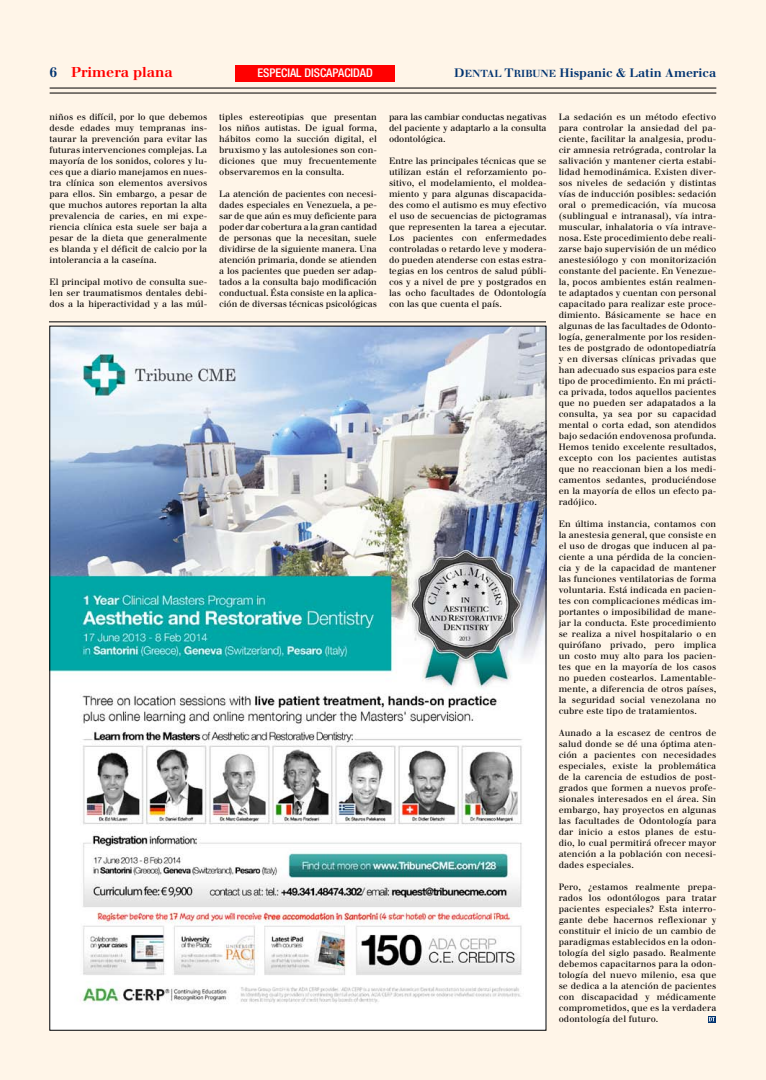
<style>
.page{position:relative;width:766px;height:1080px;background:#fff}
.page>*{position:absolute;margin:0;border:0;box-sizing:border-box;transform-origin:0 0}
.t1{font:700 14px "Walbaum";color:#f00}
.t2{font:700 12px "Walbaum";color:#003370}
.t3{font:500 condensed 12px "Helvetica Neue";color:#fff}
.t4{font:9px/11px "Walbaum";color:#000;text-align:justify}
.s1{color:#003370}
.s2{font-size:10px}
</style>
<div class="page">
<div style="left:0;top:0;width:765px;height:1080px;background:#fff5e8"></div>
<hr style="left:50px;top:88px;width:666px;height:1px;background:#000">
<hr style="left:50px;top:93px;width:666px;height:1px;background:#000">
<svg style="left:708px;top:1016px;width:7px;height:6px"></svg>
<svg style="left:708px;top:1017px;width:6px;height:4px"></svg>
<img style="left:52px;top:328px;width:492px;height:697px">
<hr style="left:49px;top:322px;width:497px;height:1px;background:#000">
<div style="left:235px;top:65px;width:160px;height:16px;background:#f00"></div>
<h1 class="t1" style="left:50px;top:63px;width:125px"><span class="s1">6</span> Primera plana</h1>
<h2 class="t3" style="left:257px;top:66px;width:117px">ESPECIAL DISCAPACIDAD</h2>
<h2 class="t2" style="left:454px;top:65px;width:263px">D<span class="s2">ENTAL</span> T<span class="s2">RIBUNE</span> Hispanic &amp; Latin America</h2>
<p class="t4" style="left:50px;top:112px;width:159px">niños es difícil, por lo que debemos desde edades muy tempranas ins&shy;taurar la prevención para evitar las futuras intervenciones complejas. La mayoría de los sonidos, colores y lu&shy;ces que a diario manejamos en nues&shy;tra clínica son elementos aversivos para ellos. Sin embargo, a pesar de que muchos autores reportan la alta prevalencia de caries, en mi expe&shy;riencia clínica esta suele ser baja a pesar de la dieta que generalmente es blanda y el déficit de calcio por la intolerancia a la caseína.</p>
<p class="t4" style="left:50px;top:277px;width:159px">El principal motivo de consulta sue&shy;len ser traumatismos dentales debi&shy;dos a la hiperactividad y a las múl-</p>
<p class="t4" style="left:219px;top:112px;width:159px">tiples estereotipias que presentan los niños autistas. De igual forma, hábitos como la succión digital, el bruxismo y las autolesiones son con&shy;diciones que muy frecuentemente observaremos en la consulta.</p>
<p class="t4" style="left:219px;top:189px;width:159px">La atención de pacientes con necesi&shy;dades especiales en Venezuela, a pe&shy;sar de que aún es muy deficiente para poder dar cobertura a la gran cantidad de personas que la necesitan, suele dividirse de la siguiente manera. Una atención primaria, donde se atienden a los pacientes que pueden ser adap&shy;tados a la consulta bajo modificación conductual. Ésta consiste en la aplica&shy;ción de diversas técnicas psicológicas</p>
<p class="t4" style="left:389px;top:112px;width:159px">para las cambiar conductas negativas del paciente y adaptarlo a la consulta odontológica.</p>
<p class="t4" style="left:389px;top:156px;width:159px">Entre las principales técnicas que se utilizan están el reforzamiento po&shy;sitivo, el modelamiento, el moldea&shy;miento y para algunas discapacida&shy;des como el autismo es muy efectivo el uso de secuencias de pictogramas que representen la tarea a ejecutar.<br>Los pacientes con enfermedades controladas o retardo leve y modera&shy;do pueden atenderse con estas estra&shy;tegias en los centros de salud públi&shy;cos y a nivel de pre y postgrados en las ocho facultades de Odontología con las que cuenta el país.</p>
<p class="t4" style="left:558px;top:112px;width:159px">La sedación es un método efectivo para controlar la ansiedad del pa&shy;ciente, facilitar la analgesia, produ&shy;cir amnesia retrógrada, controlar la salivación y mantener cierta estabi&shy;lidad hemodinámica. Existen diver&shy;sos niveles de sedación y distintas vías de inducción posibles: sedación oral o premedicación, vía mucosa (sublingual e intranasal), vía intra&shy;muscular, inhalatoria o vía intrave&shy;nosa. Este procedimiento debe reali&shy;zarse bajo supervisión de un médico anestesiólogo y con monitorización constante del paciente. En Venezue&shy;la, pocos ambientes están realmen&shy;te adaptados y cuentan con personal capacitado para realizar este proce&shy;dimiento. Básicamente se hace en algunas de las facultades de Odonto&shy;logía, generalmente por los residen&shy;tes de postgrado de odontopediatría y en diversas clínicas privadas que han adecuado sus espacios para este tipo de procedimiento. En mi prácti&shy;ca privada, todos aquellos pacientes que no pueden ser adapatados a la consulta, ya sea por su capacidad mental o corta edad, son atendidos bajo sedación endovenosa profunda.<br>Hemos tenido excelente resultados, excepto con los pacientes autistas que no reaccionan bien a los medi&shy;camentos sedantes, produciéndose en la mayoría de ellos un efecto pa&shy;radójico.</p>
<p class="t4" style="left:558px;top:519px;width:159px">En última instancia, contamos con la anestesia general, que consiste en el uso de drogas que inducen al pa&shy;ciente a una pérdida de la concien&shy;cia y de la capacidad de mantener las funciones ventilatorias de forma voluntaria. Está indicada en pacien&shy;tes con complicaciones médicas im&shy;portantes o imposibilidad de mane&shy;jar la conducta. Este procedimiento se realiza a nivel hospitalario o en quirófano privado, pero implica un costo muy alto para los pacien&shy;tes que en la mayoría de los casos no pueden costearlos. Lamentable&shy;mente, a diferencia de otros países, la seguridad social venezolana no cubre este tipo de tratamientos.</p>
<p class="t4" style="left:558px;top:728px;width:159px">Aunado a la escasez de centros de salud donde se dé una óptima aten&shy;ción a pacientes con necesidades especiales, existe la problemática de la carencia de estudios de post&shy;grados que formen a nuevos profe&shy;sionales interesados en el área. Sin embargo, hay proyectos en algunas las facultades de Odontología para dar inicio a estos planes de estu&shy;dio, lo cual permitirá ofrecer mayor atención a la población con necesi&shy;dades especiales.</p>
<p class="t4" style="left:558px;top:882px;width:159px">Pero, ¿estamos realmente prepa&shy;rados los odontólogos para tratar pacientes especiales? Esta interro&shy;gante debe hacernos reflexionar y constituir el inicio de un cambio de paradigmas establecidos en la odon&shy;tología del siglo pasado. Realmente debemos capacitarnos para la odon&shy;tología del nuevo milenio, esa que se dedica a la atención de pacientes con discapacidad y médicamente comprometidos, que es la verdadera odontología del futuro.</p>
</div>
